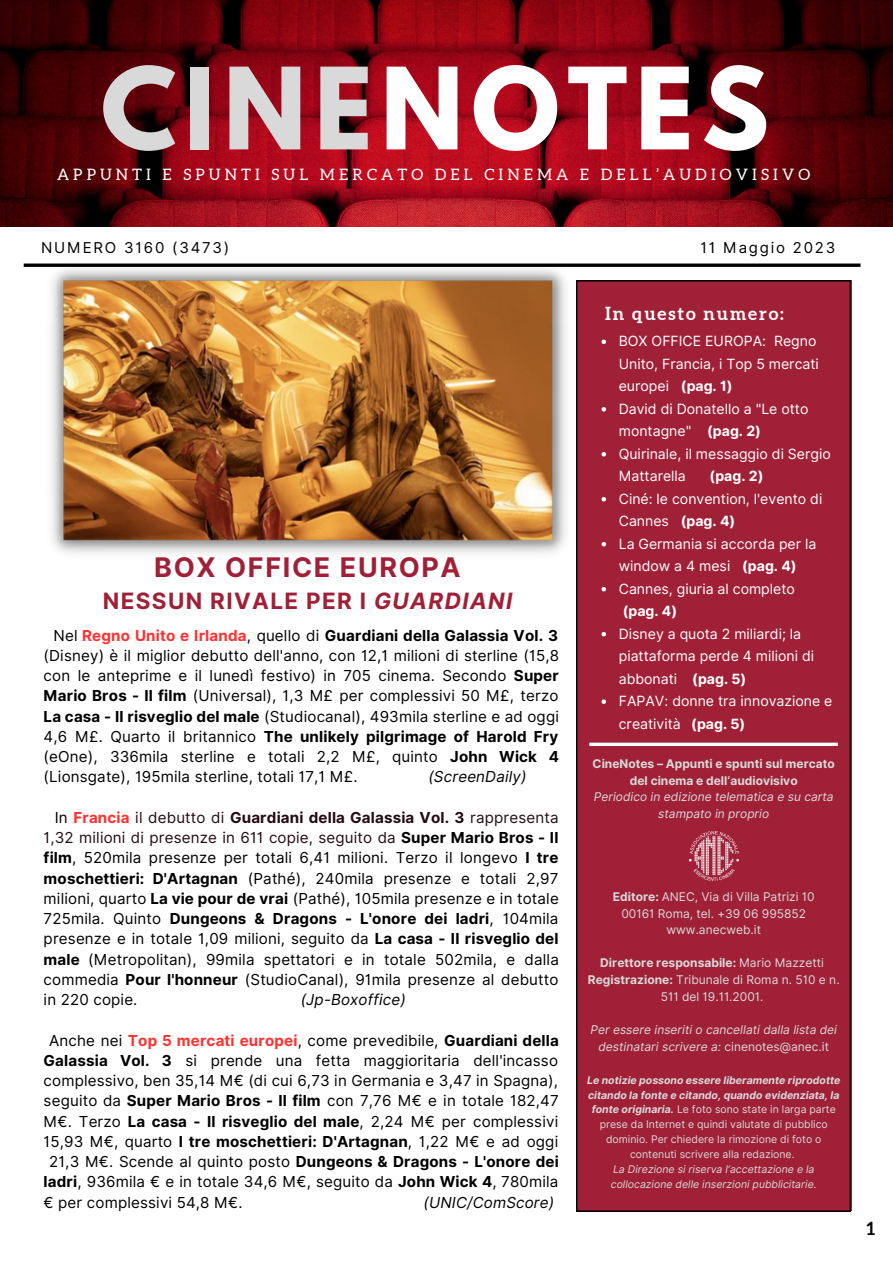
<style>
.page{position:relative;width:893px;height:1264px;background:#fff}
.page>*{position:absolute;margin:0;border:0;box-sizing:border-box;transform-origin:0 0}
.t1{font:700 100.35px "League Spartan";letter-spacing:.08em;color:#fff}
.t2{font:700 27px "Inter";letter-spacing:.06em;color:#a02037}
.t3{font:700 22.5px "Inter";letter-spacing:.06em;color:#a02037}
.t4{font:700 18px "Aleo";letter-spacing:.105em;color:#fff}
.t5{font:700 18px "Aleo";color:#000}
.t6{font:15.75px "Aleo";letter-spacing:.26em;color:#fff}
.t7{font:15.15px/20.2px "Inter";letter-spacing:.01em;color:#000;text-align:justify}
.t8{font:700 15.15px "Inter";letter-spacing:.01em;color:#000}
.t9{font:italic 15.15px "Inter";letter-spacing:.01em;color:#000}
.t10{font:15px "Inter";letter-spacing:.12em;color:#000}
.t11{font:14.1px/22.5px "Inter";color:#fff}
.t12{font:700 14.1px "Inter";color:#fff}
.t13{font:italic 12px/16.6px "Inter";color:#d9d9d9;text-align:center}
.t14{font:12px/16.6px "Inter";color:#d9d9d9;text-align:center}
.t15{font:700 12px/16.6px "Inter";color:#d9d9d9;text-align:center}
.t16{font:10.5px/14.9px "Inter";color:#d9d9d9;text-align:center}
.t17{font:italic 10.5px/14.9px "Inter";color:#d9d9d9}
.s1{color:#d9d9d9}
.s2{font-style:italic}
.s3{font-weight:700;color:#ff3131}
.s4{font-weight:700}
.s5{color:#260b15}
.s6{font-weight:700;color:#260b15}
.s7{font-weight:400}
.s8{font-style:normal}
.s9{font-weight:700;font-style:italic}
</style>
<div class="page">
<div style="left:576px;top:280px;width:274px;height:931px;background:#a02037"></div>
<svg style="left:24px;top:263px;width:836px;height:4px"></svg>
<svg style="left:589px;top:742px;width:248px;height:4px"></svg>
<img style="left:689px;top:831px;width:49px;height:50px">
<img style="left:0;top:0;width:892px;height:226px">
<img style="left:41px;top:263px;width:534px;height:291px">
<svg style="left:601px;top:339px;width:5px;height:5px"></svg>
<svg style="left:601px;top:407px;width:5px;height:4px"></svg>
<svg style="left:601px;top:452px;width:5px;height:4px"></svg>
<svg style="left:601px;top:497px;width:5px;height:4px"></svg>
<svg style="left:601px;top:542px;width:5px;height:4px"></svg>
<svg style="left:601px;top:587px;width:5px;height:4px"></svg>
<svg style="left:601px;top:632px;width:5px;height:4px"></svg>
<svg style="left:601px;top:699px;width:5px;height:5px"></svg>
<p class="t1" style="left:101px;top:59px;width:669px"><span class="s1">CINE</span>NOTES</p>
<p class="t6" style="left:57px;top:165px;width:754px">APPUNTI E SPUNTI SUL MERCATO DEL CINEMA E DELL’AUDIOVISIVO</p>
<p class="t10" style="left:41px;top:238px;width:189px">NUMERO 3160 (3473)</p>
<p class="t10" style="left:700px;top:238px;width:136px">11 Maggio 2023</p>
<p class="t2" style="left:154px;top:550px;width:308px">BOX OFFICE EUROPA</p>
<p class="t3" style="left:103px;top:587px;width:411px">NESSUN RIVALE PER I <span class="s2">GUARDIANI</span></p>
<p class="t7" style="left:44px;top:625px;width:517px;text-indent:10px">Nel <span class="s3">Regno Unito e Irlanda</span>, quello di <span class="s4">Guardiani della Galassia Vol. 3 </span>(Disney) è il miglior debutto dell'anno, con 12,1 milioni di sterline (15,8 con le anteprime e il lunedì festivo) in 705 cinema. Secondo <span class="s4">Super Mario Bros - Il film</span> (Universal), 1,3 M£ per complessivi 50 M£, terzo <span class="s4">La casa - Il risveglio del male</span> (Studiocanal), 493mila sterline e ad oggi 4,6 M£. Quarto il britannico <span class="s4">The unlikely pilgrimage of Harold Fry </span>(eOne), 336mila sterline e totali 2,2 M£, quinto <span class="s4">John Wick 4 </span>(Lionsgate), 195mila sterline, totali 17,1 M£.</p>
<p class="t9" style="left:428px;top:767px;width:100px">(ScreenDaily)</p>
<p class="t7" style="left:44px;top:807px;width:516px;text-indent:11px">In <span class="s3">Francia</span> <span class="s5">il debutto di</span> <span class="s6">Guardiani della Galassia Vol. 3</span> <span class="s5">rappresenta 1,32 milioni di presenze in 611 copie, seguito da</span> <span class="s4">Super Mario Bros - Il film</span>, 520mila presenze per totali 6,41 milioni. Terzo il longevo <span class="s4">I tre moschettieri: D'Artagnan</span> (Pathé), 240mila presenze e totali 2,97 milioni, quarto <span class="s4">La vie pour de vrai</span> (Pathé), 105mila presenze e in totale 725mila. Quinto <span class="s4">Dungeons &amp; Dragons - L'onore dei ladri</span>, 104mila presenze e in totale 1,09 milioni, seguito da <span class="s4">La casa - Il risveglio del male</span> (Metropolitan), 99mila spettatori e in totale 502mila, e dalla commedia <span class="s4">Pour l'honneur</span> (StudioCanal), 91mila presenze al debutto in 220 copie.</p>
<p class="t9" style="left:300px;top:990px;width:107px">(Jp-Boxoffice)</p>
<p class="t7" style="left:49px;top:1029px;width:511px">Anche nei <span class="s3">Top 5 mercati europei</span>, come prevedibile, <span class="s4">Guardiani della</span></p>
<p class="t7" style="left:44px;top:1050px;width:516px"><span class="s4">Galassia Vol. 3</span> si prende una fetta maggioritaria dell'incasso</p>
<p class="t7" style="left:44px;top:1070px;width:516px">complessivo, ben 35,14 M€ (di cui 6,73 in Germania e 3,47 in Spagna),</p>
<p class="t7" style="left:44px;top:1090px;width:516px">seguito da <span class="s4">Super Mario Bros - Il film</span> con 7,76 M€ e in totale 182,47</p>
<p class="t7" style="left:44px;top:1110px;width:516px">M€. Terzo <span class="s4">La casa - Il risveglio del male</span>, 2,24 M€ per complessivi</p>
<p class="t7" style="left:44px;top:1131px;width:516px">15,93 M€, quarto <span class="s4">I tre moschettieri: D'Artagnan</span>, 1,22 M€ e ad oggi</p>
<p class="t8" style="left:49px;top:1152px;width:511px"><span class="s7">21,3 M€. Scende al quinto posto</span> Dungeons &amp; Dragons - L'onore dei</p>
<p class="t7" style="left:44px;top:1171px;width:516px"><span class="s4">ladri</span>, 936mila € e in totale 34,6 M€, seguito da <span class="s4">John Wick 4</span>, 780mila</p>
<p class="t7" style="left:44px;top:1191px;width:200px">€ per complessivi 54,8 M€.</p>
<p class="t9" style="left:423px;top:1192px;width:132px">(UNIC/ComScore)</p>
<p class="t4" style="left:605px;top:303px;width:180px">In questo numero:</p>
<p class="t11" style="left:618px;top:330px;width:202px">BOX OFFICE EUROPA: Regno<br>Unito, Francia, i Top 5 mercati europei <span class="s4">(pag. 1)</span></p>
<p class="t11" style="left:618px;top:397px;width:191px">David di Donatello a "Le otto montagne" <span class="s4">(pag. 2)</span></p>
<p class="t11" style="left:618px;top:442px;width:213px">Quirinale, il messaggio di Sergio<br>Mattarella</p>
<p class="t12" style="left:709px;top:467px;width:55px">(pag. 2)</p>
<p class="t11" style="left:618px;top:487px;width:205px">Ciné: le convention, l'evento di<br>Cannes <span class="s4">(pag. 4)</span></p>
<p class="t11" style="left:618px;top:532px;width:199px">La Germania si accorda per la window a 4 mesi <span class="s4">(pag. 4)</span></p>
<p class="t11" style="left:618px;top:577px;width:178px">Cannes, giuria al completo <span class="s4">(pag. 4)</span></p>
<p class="t11" style="left:618px;top:622px;width:197px">Disney a quota 2 miliardi; la piattaforma perde 4 milioni di abbonati <span class="s4">(pag. 5)</span></p>
<p class="t11" style="left:618px;top:689px;width:215px">FAPAV: donne tra innovazione e creatività <span class="s4">(pag. 5)</span></p>
<p class="t15" style="left:592px;top:755px;width:244px">CineNotes – Appunti e spunti sul mercato del cinema e dell’audiovisivo</p>
<p class="t13" style="left:594px;top:788px;width:241px">Periodico in edizione telematica e su carta stampato in proprio</p>
<p class="t14" style="left:613px;top:888px;width:203px"><span class="s4">Editore:</span> ANEC, Via di Villa Patrizi 10</p>
<p class="t14" style="left:621px;top:904px;width:186px">00161 Roma, tel. +39 06 995852</p>
<p class="t14" style="left:666px;top:921px;width:96px">www.anecweb.it</p>
<p class="t15" style="left:600px;top:954px;width:225px">Direttore responsabile: <span class="s7">Mario Mazzetti</span></p>
<p class="t14" style="left:588px;top:971px;width:253px"><span class="s4">Registrazione:</span> Tribunale di Roma n. 510 e n.<br>511 del 19.11.2001.</p>
<p class="t13" style="left:590px;top:1021px;width:248px">Per essere inseriti o cancellati dalla lista dei destinatari scrivere a: <span class="s8">cinenotes@anec.it</span></p>
<p class="t16" style="left:587px;top:1072px;width:255px"><span class="s9">Le notizie possono essere liberamente riprodotte citando la fonte e citando, quando evidenziata, la fonte originaria.</span> Le foto sono state in larga parte prese da Internet e quindi valutate di pubblico dominio. Per chiedere la rimozione di foto o contenuti scrivere alla redazione.</p>
<p class="t17" style="left:610px;top:1161px;width:207px">La Direzione si riserva l’accettazione e la collocazione delle inserzioni pubblicitarie.</p>
<p class="t5" style="left:866px;top:1217px;width:10px">1</p>
</div>
